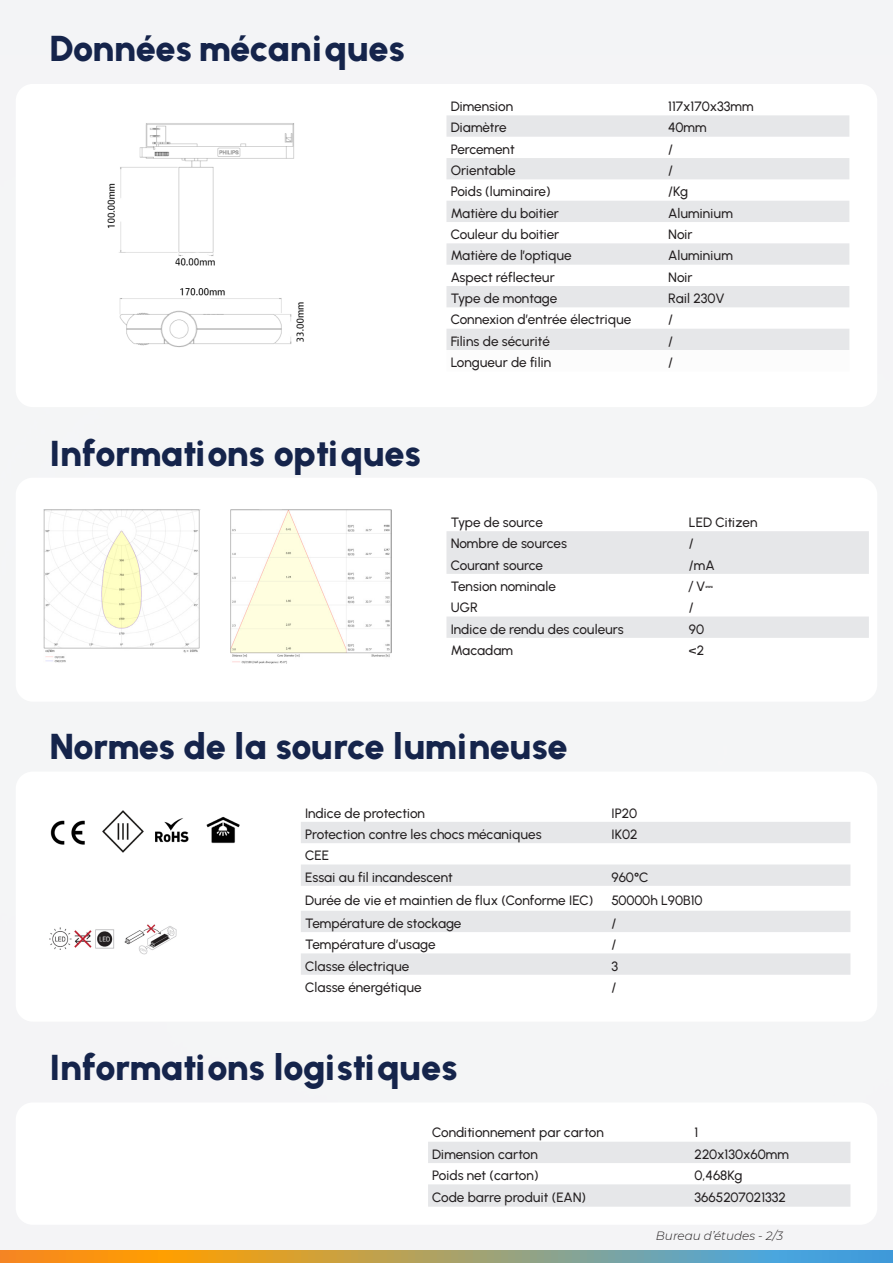
<style>
.page{position:relative;width:893px;height:1263px;background:#f4f5f6}
.page>*{position:absolute;margin:0;border:0;box-sizing:border-box;transform-origin:0 0}
.t1{font:900 36px "Urbanist";letter-spacing:-.01em;color:#15244b}
.Texte_courant{font:500 13.5px "Urbanist";letter-spacing:-.005em;color:#231f20}
.Texte_courant-2{font:italic 300 12px "Montserrat";color:#231f20}
.Texte_courant-3{font:500 12px "Montserrat";color:#231f20}
.s1{font-family:"Urbanist";font-size:13.5px}
.s2{font-family:"Cambria Math";font-weight:400;font-size:13.5px}
</style>
<div class="page">
<div style="left:16px;top:84px;width:861px;height:323px;background:#fff;border-radius:17px"></div>
<div style="left:16px;top:771px;width:861px;height:251px;background:#fff;border-radius:17px"></div>
<div style="left:16px;top:478px;width:861px;height:224px;background:#fff;border-radius:17px"></div>
<div style="left:16px;top:1102px;width:861px;height:123px;background:#fff;border-radius:17px"></div>
<svg style="left:446px;top:531px;width:423px;height:107px;fill:#e6e7e9"></svg>
<svg style="left:428px;top:1142px;width:422px;height:65px"></svg>
<svg style="left:301px;top:822px;width:549px;height:153px;fill:#e6e7e9"></svg>
<div style="left:446px;top:115px;width:403px;height:22px;background:#e6e7e9"></div>
<svg style="left:446px;top:158px;width:403px;height:192px;fill:#e6e7e9"></svg>
<svg style="left:0;top:1251px;width:893px;height:12px"></svg>
<img style="left:107px;top:123px;width:197px;height:224px">
<img style="left:102px;top:810px;width:87px;height:43px">
<img style="left:50px;top:820px;width:35px;height:25px">
<img style="left:50px;top:928px;width:64px;height:22px">
<img style="left:124px;top:924px;width:53px;height:31px">
<img style="left:206px;top:816px;width:34px;height:28px">
<img style="left:43px;top:510px;width:157px;height:153px">
<img style="left:230px;top:510px;width:161px;height:154px">
<p class="t1" style="left:50px;top:27px;width:357px">Données mécaniques</p>
<p class="t1" style="left:50px;top:431px;width:373px">Informations optiques</p>
<p class="Texte_courant" style="left:451px;top:98px;width:64px">Dimension</p>
<p class="Texte_courant" style="left:668px;top:98px;width:87px">117x170x33mm</p>
<p class="Texte_courant" style="left:451px;top:120px;width:57px">Diamètre</p>
<p class="Texte_courant" style="left:668px;top:120px;width:40px">40mm</p>
<p class="Texte_courant" style="left:451px;top:141px;width:65px">Percement</p>
<p class="Texte_courant" style="left:668px;top:141px;width:6px">/</p>
<p class="Texte_courant" style="left:451px;top:162px;width:66px">Orientable</p>
<p class="Texte_courant" style="left:668px;top:162px;width:6px">/</p>
<p class="Texte_courant" style="left:451px;top:184px;width:101px">Poids (luminaire)</p>
<p class="Texte_courant" style="left:668px;top:184px;width:21px">/Kg</p>
<p class="Texte_courant" style="left:451px;top:205px;width:110px">Matière du boitier</p>
<p class="Texte_courant" style="left:668px;top:205px;width:66px">Aluminium</p>
<p class="Texte_courant" style="left:451px;top:226px;width:110px">Couleur du boitier</p>
<p class="Texte_courant" style="left:668px;top:226px;width:26px">Noir</p>
<p class="Texte_courant" style="left:451px;top:248px;width:122px">Matière de l’optique</p>
<p class="Texte_courant" style="left:668px;top:248px;width:66px">Aluminium</p>
<p class="Texte_courant" style="left:451px;top:269px;width:106px">Aspect réflecteur</p>
<p class="Texte_courant" style="left:668px;top:269px;width:26px">Noir</p>
<p class="Texte_courant" style="left:451px;top:290px;width:108px">Type de montage</p>
<p class="Texte_courant" style="left:668px;top:290px;width:57px">Rail 230V</p>
<p class="Texte_courant" style="left:451px;top:312px;width:182px">Connexion d’entrée électrique</p>
<p class="Texte_courant" style="left:668px;top:312px;width:6px">/</p>
<p class="Texte_courant" style="left:451px;top:333px;width:101px">Filins de sécurité</p>
<p class="Texte_courant" style="left:668px;top:333px;width:6px">/</p>
<p class="Texte_courant" style="left:451px;top:354px;width:102px">Longueur de filin</p>
<p class="Texte_courant" style="left:668px;top:354px;width:6px">/</p>
<p class="Texte_courant" style="left:451px;top:514px;width:94px">Type de source</p>
<p class="Texte_courant" style="left:689px;top:514px;width:70px">LED Citizen</p>
<p class="Texte_courant" style="left:451px;top:535px;width:118px">Nombre de sources</p>
<p class="Texte_courant" style="left:689px;top:535px;width:6px">/</p>
<p class="Texte_courant" style="left:451px;top:557px;width:94px">Courant source</p>
<p class="Texte_courant" style="left:689px;top:557px;width:27px">/mA</p>
<p class="Texte_courant" style="left:451px;top:578px;width:107px">Tension nominale</p>
<p class="Texte_courant-3" style="left:689px;top:578px;width:26px">/ <span class="s1">V</span><span class="s2">⎓</span></p>
<p class="Texte_courant" style="left:451px;top:599px;width:29px">UGR</p>
<p class="Texte_courant" style="left:689px;top:599px;width:6px">/</p>
<p class="Texte_courant" style="left:451px;top:621px;width:175px">Indice de rendu des couleurs</p>
<p class="Texte_courant" style="left:689px;top:621px;width:17px">90</p>
<p class="Texte_courant" style="left:451px;top:642px;width:64px">Macadam</p>
<p class="Texte_courant" style="left:689px;top:642px;width:17px">&lt;2</p>
<p class="t1" style="left:50px;top:725px;width:519px">Normes de la source lumineuse</p>
<p class="Texte_courant" style="left:305px;top:805px;width:122px">Indice de protection</p>
<p class="Texte_courant" style="left:611px;top:805px;width:27px">IP20</p>
<p class="Texte_courant" style="left:305px;top:826px;width:238px">Protection contre les chocs mécaniques</p>
<p class="Texte_courant" style="left:611px;top:826px;width:28px">IK02</p>
<p class="Texte_courant" style="left:305px;top:847px;width:26px">CEE</p>
<p class="Texte_courant" style="left:305px;top:869px;width:149px">Essai au fil incandescent</p>
<p class="Texte_courant" style="left:611px;top:869px;width:39px">960°C</p>
<p class="Texte_courant" style="left:305px;top:892px;width:290px">Durée de vie et maintien de flux (Conforme IEC)</p>
<p class="Texte_courant" style="left:611px;top:892px;width:93px">50000h L90B10</p>
<p class="Texte_courant" style="left:305px;top:915px;width:158px">Température de stockage</p>
<p class="Texte_courant" style="left:611px;top:915px;width:6px">/</p>
<p class="Texte_courant" style="left:305px;top:936px;width:132px">Température d’usage</p>
<p class="Texte_courant" style="left:611px;top:936px;width:6px">/</p>
<p class="Texte_courant" style="left:305px;top:958px;width:106px">Classe électrique</p>
<p class="Texte_courant" style="left:611px;top:958px;width:8px">3</p>
<p class="Texte_courant" style="left:305px;top:979px;width:118px">Classe énergétique</p>
<p class="Texte_courant" style="left:611px;top:979px;width:6px">/</p>
<p class="t1" style="left:50px;top:1045px;width:409px">Informations logistiques</p>
<p class="Texte_courant" style="left:432px;top:1124px;width:173px">Conditionnement par carton</p>
<p class="Texte_courant" style="left:694px;top:1124px;width:5px">1</p>
<p class="Texte_courant" style="left:432px;top:1146px;width:107px">Dimension carton</p>
<p class="Texte_courant" style="left:694px;top:1146px;width:96px">220x130x60mm</p>
<p class="Texte_courant" style="left:432px;top:1167px;width:108px">Poids net (carton)</p>
<p class="Texte_courant" style="left:694px;top:1167px;width:49px">0,468Kg</p>
<p class="Texte_courant" style="left:432px;top:1189px;width:155px">Code barre produit (EAN)</p>
<p class="Texte_courant" style="left:694px;top:1189px;width:93px">3665207021332</p>
<p class="Texte_courant-2" style="left:656px;top:1228px;width:129px">Bureau d’études - 2/3</p>
</div>
